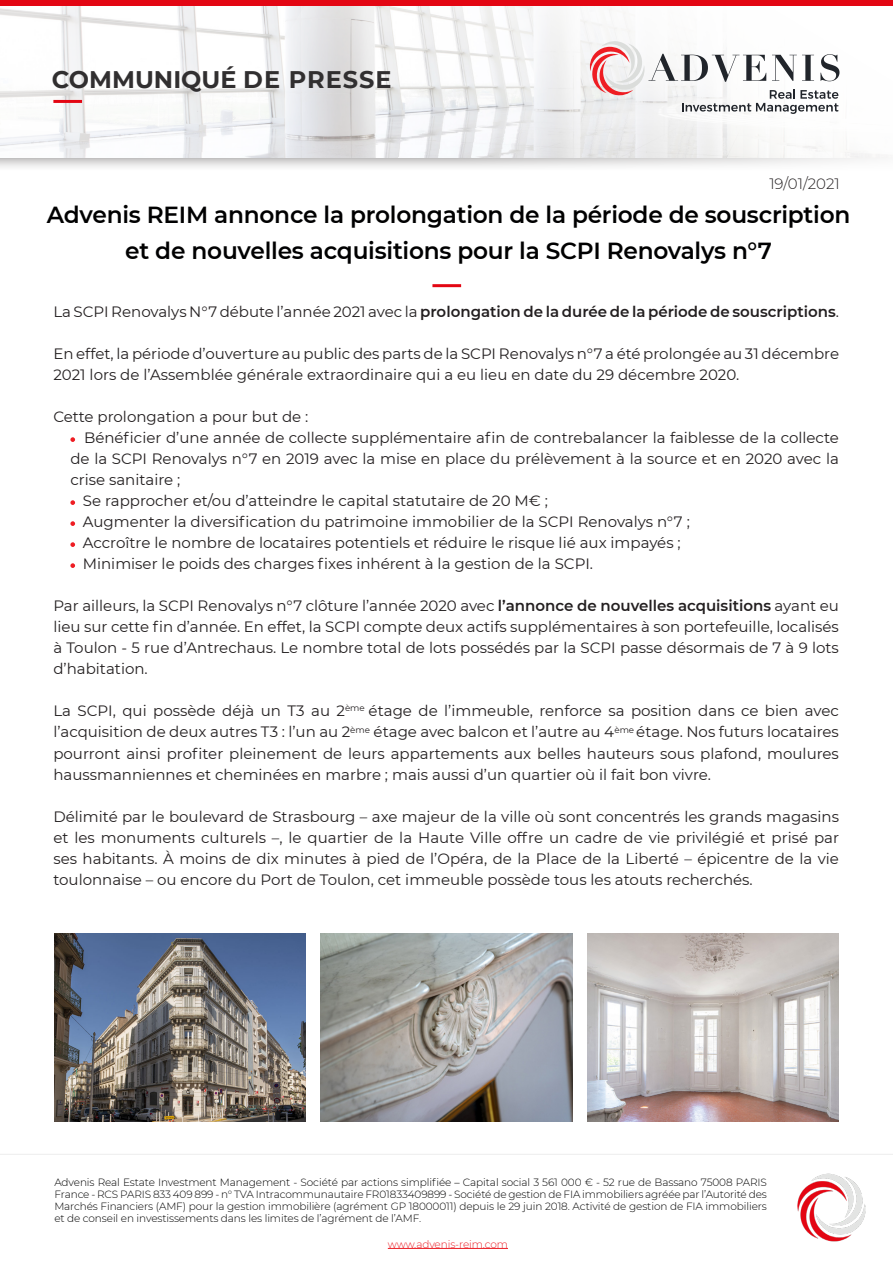
<style>
.page{position:relative;width:893px;height:1263px;background:#fff}
.page>*{position:absolute;margin:0;border:0;box-sizing:border-box;transform-origin:0 0}
.t1{font:700 24px "Montserrat";color:#312f30}
.t2{font:600 23.25px/36px "Montserrat";letter-spacing:-.01em;color:#000001;text-align:center}
.t3{font:15px/21px "Montserrat";color:#231f20;text-align:justify}
.t4{font:600 15px "Montserrat";color:#231f20}
.t5{font:300 15px "Montserrat";color:#231f20}
.t6{font:300 10.5px/12px "Montserrat";letter-spacing:-.01em;color:#000001;text-align:justify}
.t7{font:300 10.5px "Montserrat";letter-spacing:-.01em;color:#eb1f27}
.s1{font-weight:400}
.s2{font-weight:600}
</style>
<div class="page">
<div style="left:0;top:0;width:893px;height:171px;background:#231f20;opacity:.59"></div>
<svg style="left:259px;top:6px;width:634px;height:282px"></svg>
<svg style="left:0;top:6px;width:742px;height:151px"></svg>
<div style="left:0;top:0;width:893px;height:6px;background:#e30613"></div>
<svg style="left:589px;top:40px;width:250px;height:74px"></svg>
<hr style="left:434px;top:284px;width:26px;height:3px;background:#e30613">
<hr style="left:55px;top:100px;width:26px;height:3px;background:#e30613">
<img style="left:797px;top:1173px;width:69px;height:69px">
<hr style="left:388px;top:1248px;width:120px;height:1px;background:#eb1f27">
<img style="left:54px;top:933px;width:251px;height:188px">
<svg style="left:70px;top:437px;width:5px;height:5px"></svg>
<svg style="left:70px;top:500px;width:5px;height:5px"></svg>
<svg style="left:70px;top:521px;width:5px;height:5px"></svg>
<svg style="left:70px;top:542px;width:5px;height:5px"></svg>
<svg style="left:70px;top:563px;width:5px;height:5px"></svg>
<img style="left:321px;top:933px;width:251px;height:188px">
<img style="left:588px;top:933px;width:251px;height:188px">
<p class="t1" style="left:52px;top:62px;width:341px">COMMUNIQUÉ DE PRESSE</p>
<p class="t5" style="left:769px;top:174px;width:72px">19/01/2021</p>
<p class="t2" style="left:47px;top:195px;width:805px">Advenis REIM annonce la prolongation de la période de souscription et de nouvelles acquisitions pour la SCPI Renovalys n°7</p>
<p class="t4" style="left:53px;top:301px;width:787px"><span class="s1">La SCPI Renovalys N°7 débute l’année 2021 avec la</span> prolongation de la durée de la période de souscriptions<span class="s1">.</span></p>
<p class="t3" style="left:53px;top:343px;width:787px">En effet, la période d’ouverture au public des parts de la SCPI Renovalys n°7 a été prolongée au 31 décembre<br>2021 lors de l’Assemblée générale extraordinaire qui a eu lieu en date du 29 décembre 2020.</p>
<p class="t3" style="left:53px;top:406px;width:256px">Cette prolongation a pour but de :</p>
<p class="t3" style="left:70px;top:427px;width:770px;text-indent:14px">Bénéficier d’une année de collecte supplémentaire afin de contrebalancer la faiblesse de la collecte de la SCPI Renovalys n°7 en 2019 avec la mise en place du prélèvement à la source et en 2020 avec la crise sanitaire ;</p>
<p class="t3" style="left:83px;top:490px;width:467px">Se rapprocher et/ou d’atteindre le capital statutaire de 20 M€ ;</p>
<p class="t3" style="left:83px;top:511px;width:608px">Augmenter la diversification du patrimoine immobilier de la SCPI Renovalys n°7 ;</p>
<p class="t3" style="left:83px;top:532px;width:599px">Accroître le nombre de locataires potentiels et réduire le risque lié aux impayés ;</p>
<p class="t3" style="left:83px;top:553px;width:512px">Minimiser le poids des charges fixes inhérent à la gestion de la SCPI.</p>
<p class="t3" style="left:53px;top:595px;width:787px">Par ailleurs, la SCPI Renovalys n°7 clôture l’année 2020 avec <span class="s2">l’annonce de nouvelles acquisitions</span> ayant eu lieu sur cette fin d’année. En effet, la SCPI compte deux actifs supplémentaires à son portefeuille, localisés à Toulon - 5 rue d’Antrechaus. Le nombre total de lots possédés par la SCPI passe désormais de 7 à 9 lots d’habitation.</p>
<p class="t3" style="left:53px;top:700px;width:787px">La SCPI, qui possède déjà un T3 au 2<sup>ème</sup> étage de l’immeuble, renforce sa position dans ce bien avec l’acquisition de deux autres T3 : l’un au 2<sup>ème</sup> étage avec balcon et l’autre au 4<sup>ème</sup> étage. Nos futurs locataires pourront ainsi profiter pleinement de leurs appartements aux belles hauteurs sous plafond, moulures haussmanniennes et cheminées en marbre ; mais aussi d’un quartier où il fait bon vivre.</p>
<p class="t3" style="left:53px;top:805px;width:787px">Délimité par le boulevard de Strasbourg – axe majeur de la ville où sont concentrés les grands magasins et les monuments culturels –, le quartier de la Haute Ville offre un cadre de vie privilégié et prisé par ses habitants. À moins de dix minutes à pied de l’Opéra, de la Place de la Liberté – épicentre de la vie toulonnaise – ou encore du Port de Toulon, cet immeuble possède tous les atouts recherchés.</p>
<p class="t6" style="left:54px;top:1176px;width:714px">Advenis Real Estate Investment Management - Société par actions simplifiée – Capital social 3 561 000 € - 52 rue de Bassano 75008 PARIS France - RCS PARIS 833 409 899 - n° TVA Intracommunautaire FR01833409899 - Société de gestion de FIA immobiliers agréée par l’Autorité des Marchés Financiers (AMF) pour la gestion immobilière (agrément GP 18000011) depuis le 29 juin 2018. Activité de gestion de FIA immobiliers et de conseil en investissements dans les limites de l’agrément de l’AMF.</p>
<p class="t7" style="left:388px;top:1237px;width:122px">www.advenis-reim.com</p>
</div>
